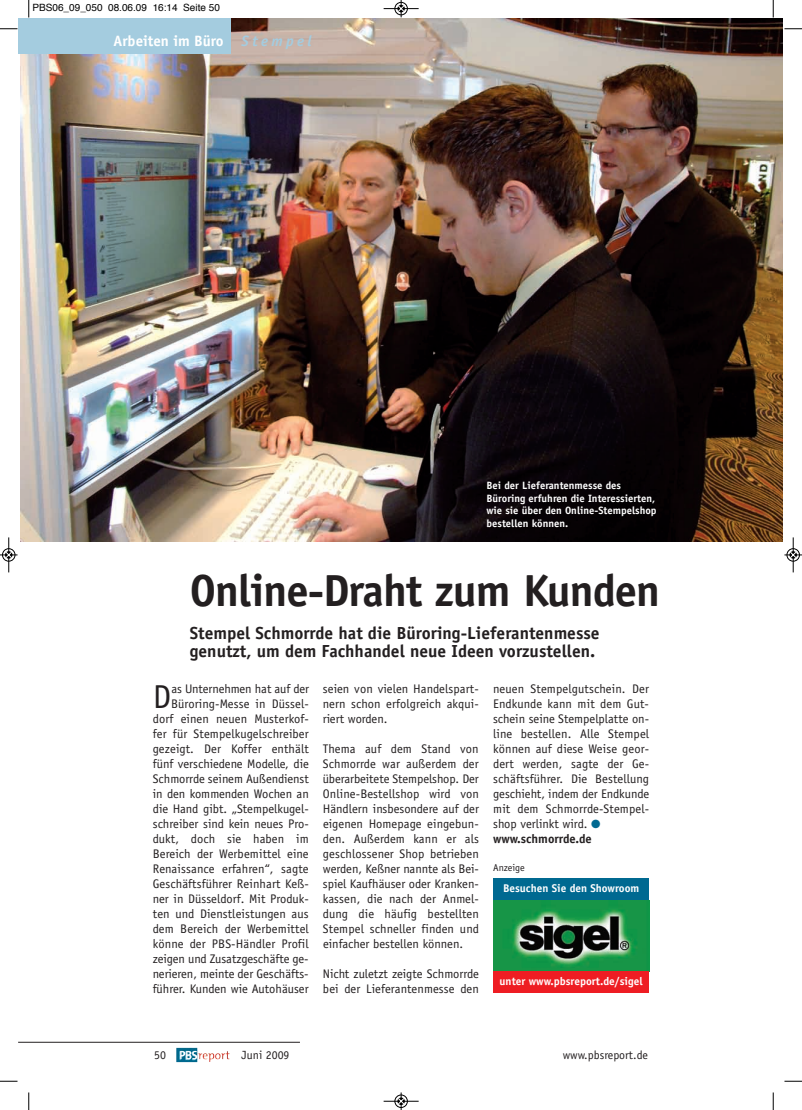
<style>
.page{position:relative;width:802px;height:1110px;background:#fff}
.page>*{position:absolute;margin:0;border:0;box-sizing:border-box;transform-origin:0 0}
.t1{font:700 45px "Officina Sans";letter-spacing:-.02em;color:#231f20}
.t2{font:33.25px "Officina Sans";color:#231f20}
.t3{font:700 17.5px/18.8px "Officina Sans";color:#231f20}
.t4{font:700 15px "Officina Sans";color:#fff}
.t5{font:12.5px/15px "Officina Sans";color:#231f20;text-align:justify}
.t6{font:11.88px "Officina Sans";color:#231f20}
.t7{font:700 11.25px "Officina Sans";color:#fff}
.t8{font:700 10.62px/12.5px "Officina Sans";color:#fff}
.t9{font:10px "Helvetica";color:#000}
.t10{font:10px "Officina Sans";color:#231f20}
.s1{font-style:italic;color:#a4ccdf}
.s2{color:#006991}
.s3{font-weight:700}
</style>
<div class="page">
<img style="left:20px;top:19px;width:762px;height:522px">
<img style="left:176px;top:1048px;width:22px;height:14px">
<hr style="left:18px;top:1042px;width:282px;height:1px;background:#231f20">
<div style="left:18px;top:18px;width:213px;height:36px;background:#a4ccdf"></div>
<img style="left:493px;top:900px;width:156px;height:71px">
<div style="left:493px;top:879px;width:156px;height:21px;background:#006991"></div>
<div style="left:493px;top:971px;width:156px;height:22px;background:#ee1d23"></div>
<svg style="left:28px;top:0;width:2px;height:18px"></svg>
<svg style="left:0;top:28px;width:18px;height:2px"></svg>
<svg style="left:772px;top:0;width:2px;height:18px"></svg>
<svg style="left:784px;top:28px;width:18px;height:2px"></svg>
<svg style="left:28px;top:1092px;width:2px;height:18px"></svg>
<svg style="left:0;top:1081px;width:18px;height:1px"></svg>
<svg style="left:772px;top:1092px;width:2px;height:18px"></svg>
<svg style="left:784px;top:1081px;width:18px;height:1px"></svg>
<div style="left:394px;top:2px;width:14px;height:13px;border:1px solid #fff;border-radius:50%"></div>
<hr style="left:383px;top:8px;width:35px;height:1px;background:#000">
<div style="left:395px;top:2px;width:12px;height:13px;border:1px solid #000;border-radius:50%"></div>
<svg style="left:398px;top:0;width:6px;height:17px"></svg>
<div style="left:394px;top:1094px;width:14px;height:14px;border:1px solid #fff;border-radius:50%"></div>
<hr style="left:383px;top:1101px;width:35px;height:1px;background:#000">
<div style="left:395px;top:1095px;width:12px;height:13px;border:1px solid #000;border-radius:50%"></div>
<svg style="left:398px;top:1092px;width:6px;height:18px"></svg>
<div style="left:2px;top:548px;width:13px;height:14px;border:1px solid #fff;border-radius:50%"></div>
<hr style="left:9px;top:537px;width:1px;height:35px;background:#000">
<div style="left:2px;top:548px;width:13px;height:13px;border:1px solid #000;border-radius:50%"></div>
<svg style="left:0;top:552px;width:18px;height:6px"></svg>
<div style="left:786px;top:548px;width:13px;height:14px;border:1px solid #fff;border-radius:50%"></div>
<hr style="left:793px;top:537px;width:1px;height:35px;background:#000">
<div style="left:786px;top:548px;width:13px;height:13px;border:1px solid #000;border-radius:50%"></div>
<svg style="left:784px;top:552px;width:18px;height:6px"></svg>
<p class="t9" style="left:32px;top:4px;width:189px">PBS06_09_050 08.06.09 16:14 Seite 50</p>
<p class="t4" style="left:113px;top:35px;width:200px">Arbeiten im Büro <span class="s1">S t e m p e l</span></p>
<p class="t8" style="left:486px;top:480px;width:172px">Bei der Lieferantenmesse des<br>Büroring erfuhren die Interessierten, wie sie über den Online-Stempelshop bestellen können.</p>
<h1 class="t1" style="left:190px;top:573px;width:472px">Online-Draht zum Kunden</h1>
<h3 class="t3" style="left:190px;top:625px;width:411px">Stempel Schmorrde hat die Büroring-Lieferantenmesse genutzt, um dem Fachhandel neue Ideen vorzustellen.</h3>
<p class="t5" style="left:153px;top:682px;width:158px;text-align:right">as Unternehmen hat auf der<br>Büroring-Messe in Düssel&shy;dorf einen neuen Musterkof&shy;fer für Stempelkugelschreiber gezeigt. Der Koffer enthält fünf verschiedene Modelle, die<br>Schmorrde seinem Außendienst in den kommenden Wochen an die Hand gibt. „Stempelkugel&shy;schreiber sind kein neues Pro&shy;dukt, doch sie haben im<br>Bereich der Werbemittel eine<br>Renaissance erfahren“, sagte<br>Geschäftsführer Reinhart Keß&shy;ner in Düsseldorf. Mit Produk&shy;ten und Dienstleistungen aus dem Bereich der Werbemittel könne der PBS-Händler Profil zeigen und Zusatzgeschäfte ge&shy;nerieren, meinte der Geschäfts&shy;führer. Kunden wie Autohäuser</p>
<p class="t5" style="left:323px;top:682px;width:157px">seien von vielen Handelspart&shy;nern schon erfolgreich akqui&shy;riert worden.</p>
<h2 class="t2" style="left:153px;top:684px;width:20px">D</h2>
<p class="t5" style="left:323px;top:742px;width:158px">Thema auf dem Stand von Schmorrde war außerdem der überarbeitete Stempelshop. Der Online-Bestellshop wird von Händlern insbesondere auf der eigenen Homepage eingebun&shy;den. Außerdem kann er als geschlossener Shop betrieben werden, Keßner nannte als Bei&shy;spiel Kaufhäuser oder Kranken&shy;kassen, die nach der Anmel&shy;dung die häufig bestellten Stempel schneller finden und einfacher bestellen können.</p>
<p class="t5" style="left:323px;top:967px;width:157px">Nicht zuletzt zeigte Schmorrde bei der Lieferantenmesse den</p>
<p class="t5" style="left:493px;top:682px;width:158px;text-align:left">neuen Stempelgutschein. Der<br>Endkunde kann mit dem Gut&shy;schein seine Stempelplatte on&shy;line bestellen. Alle Stempel können auf diese Weise geor&shy;dert werden, sagte der Ge&shy;schäftsführer. Die Bestellung geschieht, indem der Endkunde mit dem Schmorrde-Stempel&shy;shop verlinkt wird. <span class="s2">● </span><span class="s3">www.schmorrde.de</span></p>
<p class="t10" style="left:493px;top:864px;width:33px">Anzeige</p>
<p class="t7" style="left:503px;top:884px;width:138px">Besuchen Sie den Showroom</p>
<p class="t7" style="left:499px;top:977px;width:145px">unter www.pbsreport.de/sigel</p>
<p class="t6" style="left:154px;top:1050px;width:13px">50</p>
<p class="t6" style="left:242px;top:1050px;width:49px">Juni 2009</p>
<p class="t6" style="left:562px;top:1050px;width:87px">www.pbsreport.de</p>
</div>
